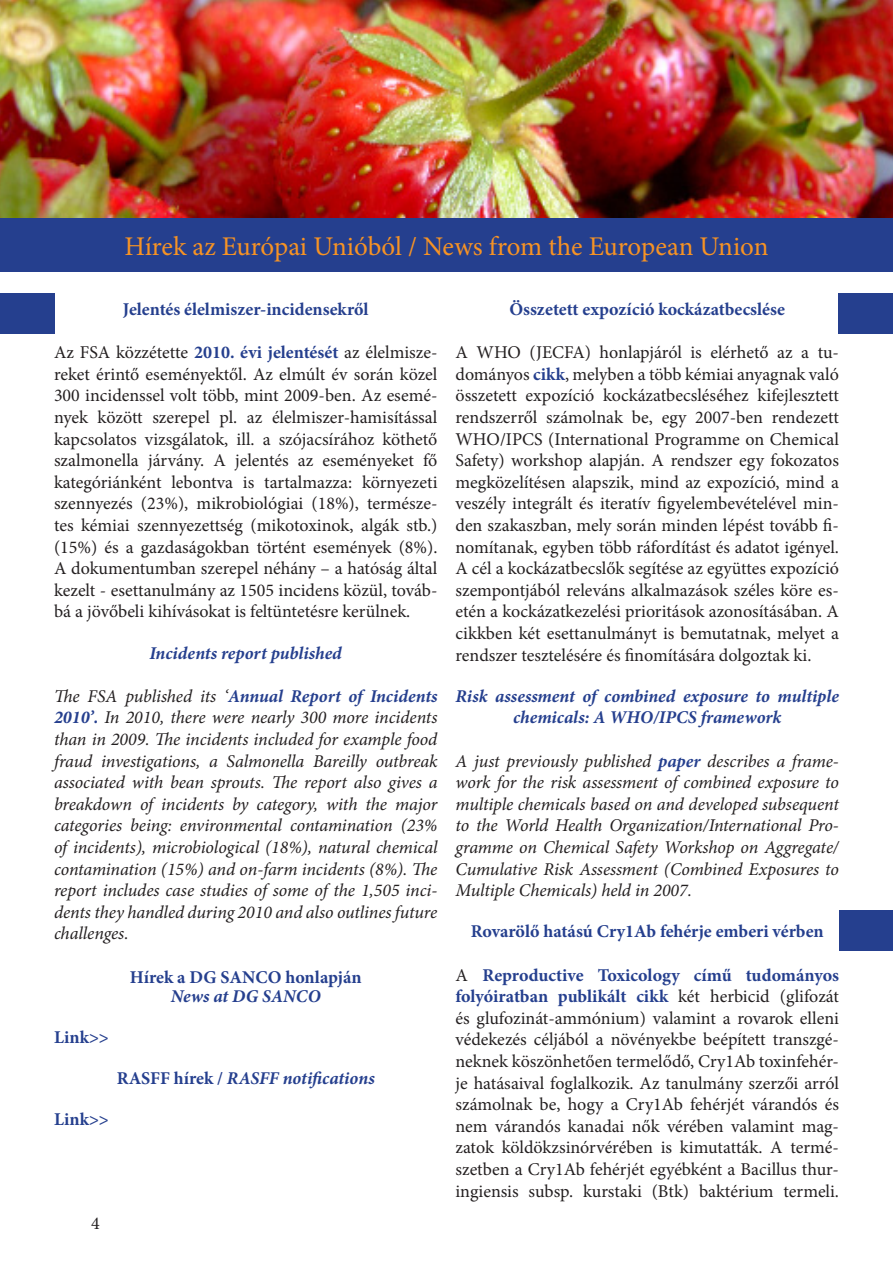
<style>
.page{position:relative;width:893px;height:1263px;background:#fff}
.page>*{position:absolute;margin:0;border:0;box-sizing:border-box;transform-origin:0 0}
.t1{font:27px "Minion Pro";letter-spacing:-.005em;color:#f79324}
.t2{font:18px/21.6px "Minion Pro";color:#231f20;text-align:justify}
.t3{font:italic 18px/21.6px "Minion Pro";letter-spacing:-.005em;color:#231f20;text-align:justify}
.t4{font:700 18px "Minion Pro";color:#253f8e}
.t5{font:italic 700 18px/21.6px "Minion Pro";letter-spacing:-.005em;color:#253f8e;text-align:center}
.s1{font-weight:700;color:#253f8e}
.s2{font-style:normal}
</style>
<div class="page">
<div style="left:0;top:218px;width:893px;height:54px;background:#253f8e"></div>
<div style="left:0;top:293px;width:54px;height:41px;background:#253f8e"></div>
<div style="left:839px;top:910px;width:54px;height:40px;background:#253f8e"></div>
<div style="left:838px;top:293px;width:55px;height:41px;background:#253f8e"></div>
<img style="left:0;top:0;width:893px;height:218px">
<p class="t1" style="left:124px;top:228px;width:645px">Hírek az Európai Unióból / News from the European Union</p>
<p class="t4" style="left:123px;top:297px;width:247px">Jelentés élelmiszer-incidensekről</p>
<p class="t2" style="left:54px;top:342px;width:385px">Az FSA közzétette <span class="s1">2010. évi jelentését</span> az élelmisze&shy;reket érintő eseményektől. Az elmúlt év során közel 300 incidenssel volt több, mint 2009-ben. Az esemé&shy;nyek között szerepel pl. az élelmiszer-hamisítással kapcsolatos vizsgálatok, ill. a szójacsírához köthető szalmonella járvány. A jelentés az eseményeket fő kategóriánként lebontva is tartalmazza: környezeti szennyezés (23%), mikrobiológiai (18%), természe&shy;tes kémiai szennyezettség (mikotoxinok, algák stb.) (15%) és a gazdaságokban történt események (8%).<br>A dokumentumban szerepel néhány – a hatóság által kezelt - esettanulmány az 1505 incidens közül, továb&shy;bá a jövőbeli kihívásokat is feltüntetésre kerülnek.</p>
<p class="t5" style="left:150px;top:642px;width:194px">Incidents report published</p>
<p class="t3" style="left:54px;top:685px;width:385px">The FSA published its ‘<span class="s1">Annual Report of Incidents 2010’.</span> In 2010, there were nearly 300 more incidents than in 2009. The incidents included for example food fraud investigations, a Salmonella Bareilly outbreak associated with bean sprouts. The report also gives a breakdown of incidents by category, with the major categories being: environmental contamination (23% of incidents), microbiological (18%), natural chemical contamination (15%) and on-farm incidents (8%). The report includes case studies of some of the 1,505 inci&shy;dents they handled during 2010 and also outlines future challenges.</p>
<p class="t4" style="left:130px;top:964px;width:233px">Hírek a DG SANCO honlapján</p>
<p class="t5" style="left:171px;top:985px;width:151px">News at DG SANCO</p>
<p class="t4" style="left:54px;top:1025px;width:56px">Link&gt;&gt;</p>
<p class="t5" style="left:117px;top:1067px;width:260px"><span class="s2">RASFF hírek /</span> RASFF notifications</p>
<p class="t4" style="left:54px;top:1107px;width:56px">Link&gt;&gt;</p>
<p class="t2" style="left:91px;top:1213px;width:10px">4</p>
<p class="t4" style="left:509px;top:297px;width:277px">Összetett expozíció kockázatbecslése</p>
<p class="t2" style="left:455px;top:342px;width:385px">A WHO (JECFA) honlapjáról is elérhető az a tu&shy;dományos <span class="s1">cikk</span>, melyben a több kémiai anyagnak való összetett expozíció kockázatbecsléséhez kifejlesztett rendszerről számolnak be, egy 2007-ben rendezett WHO/IPCS (International Programme on Chemical Safety) workshop alapján. A rendszer egy fokozatos megközelítésen alapszik, mind az expozíció, mind a veszély integrált és iteratív figyelembevételével min&shy;den szakaszban, mely során minden lépést tovább fi&shy;nomítanak, egyben több ráfordítást és adatot igényel.<br>A cél a kockázatbecslők segítése az együttes expozíció szempontjából releváns alkalmazások széles köre es&shy;etén a kockázatkezelési prioritások azonosításában. A cikkben két esettanulmányt is bemutatnak, melyet a rendszer tesztelésére és finomítására dolgoztak ki.</p>
<p class="t5" style="left:455px;top:685px;width:385px">Risk assessment of combined exposure to multiple chemicals: A WHO/IPCS framework</p>
<p class="t3" style="left:455px;top:750px;width:385px">A just previously published <span class="s1">paper</span> describes a frame&shy;work for the risk assessment of combined exposure to multiple chemicals based on and developed subsequent to the World Health Organization/International Pro&shy;gramme on Chemical Safety Workshop on Aggregate/ Cumulative Risk Assessment (Combined Exposures to Multiple Chemicals) held in 2007.</p>
<p class="t4" style="left:471px;top:919px;width:354px">Rovarölő hatású Cry1Ab fehérje emberi vérben</p>
<p class="t2" style="left:455px;top:964px;width:385px">A <span class="s1">Reproductive Toxicology című tudományos folyóiratban publikált cikk</span> két herbicid (glifozát és glufozinát-ammónium) valamint a rovarok elleni védekezés céljából a növényekbe beépített transzgé&shy;neknek köszönhetően termelődő, Cry1Ab toxinfehér&shy;je hatásaival foglalkozik. Az tanulmány szerzői arról számolnak be, hogy a Cry1Ab fehérjét várandós és nem várandós kanadai nők vérében valamint mag&shy;zatok köldökzsinórvérében is kimutatták. A termé&shy;szetben a Cry1Ab fehérjét egyébként a Bacillus thur&shy;ingiensis subsp. kurstaki (Btk) baktérium termeli.</p>
</div>
